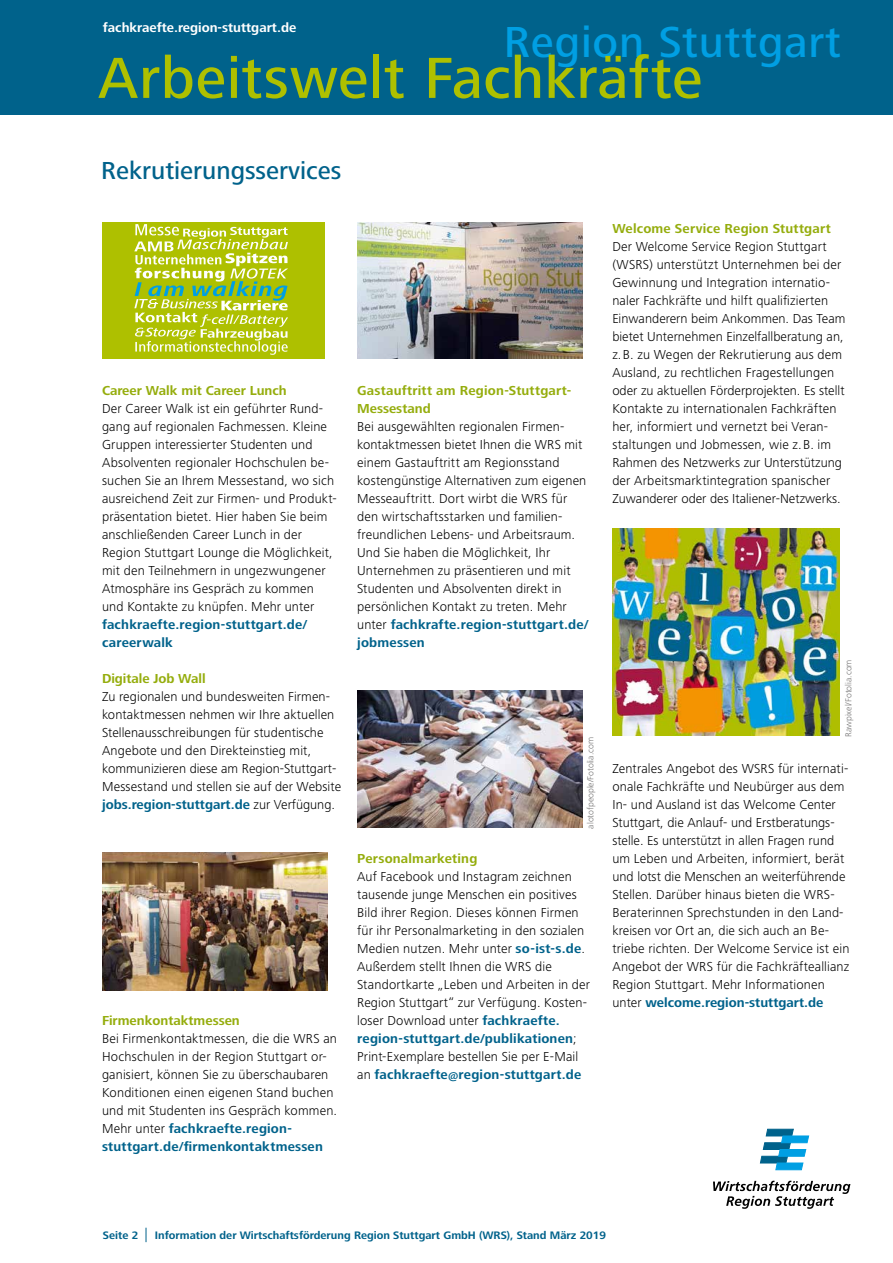
<style>
.page{position:relative;width:893px;height:1263px;background:#fff}
.page>*{position:absolute;margin:0;border:0;box-sizing:border-box;transform-origin:0 0}
.t1{font:500 60px "Frutiger Next LT";letter-spacing:.01em;color:#aec000}
.t2{font:500 45px "Frutiger Next LT";letter-spacing:.02em;color:#009fe3}
.t3{font:500 25.5px "Frutiger Next LT";color:#00628b}
.t4{font:300 13.5px/18px "Frutiger Next LT";letter-spacing:.01em;color:#000}
.t5{font:700 13.5px/18px "Frutiger Next LT";letter-spacing:.005em;color:#95ad0d}
.t6{font:700 13.5px/18px "Frutiger Next LT";letter-spacing:.015em;color:#00628b}
.t7{font:700 13.5px "Frutiger Next LT";color:#fff}
.t8{font:700 11.25px "Frutiger Next LT";color:#00628b}
.t9{font:300 9px "Frutiger Next LT";color:#706f6f}
.s1{color:#00628b}
.s2{font-weight:700;color:#00628b}
</style>
<div class="page">
<div style="left:102px;top:223px;width:222px;height:136px;background:#aec000"></div>
<svg style="left:146px;top:1228px;width:1px;height:14px"></svg>
<div style="left:0;top:0;width:893px;height:115px;background:#00628b"></div>
<img style="left:102px;top:852px;width:225px;height:138px">
<img style="left:357px;top:691px;width:225px;height:136px">
<img style="left:357px;top:223px;width:226px;height:136px">
<svg style="left:760px;top:1129px;width:49px;height:41px"></svg>
<svg style="left:713px;top:1181px;width:137px;height:28px"></svg>
<img style="left:612px;top:529px;width:227px;height:207px">
<svg style="left:134px;top:224px;width:154px;height:131px"></svg>
<p class="t7" style="left:65px;top:20px;width:232px"><span class="s1">www.</span>fachkraefte.region-stuttgart.de</p>
<h1 class="t1" style="left:98px;top:45px;width:606px">Arbeitswelt Fachkräfte</h1>
<h2 class="t2" style="left:504px;top:17px;width:339px">Region Stuttgart</h2>
<h3 class="t3" style="left:101px;top:156px;width:242px">Rekrutierungsservices</h3>
<p class="t5" style="left:102px;top:381px;width:186px">Career Walk mit Career Lunch</p>
<p class="t4" style="left:102px;top:400px;width:236px">Der Career Walk ist ein geführter Rund&shy;gang auf regionalen Fachmessen. Kleine Gruppen interessierter Studenten und Absolventen regionaler Hochschulen be&shy;suchen Sie an Ihrem Messestand, wo sich ausreichend Zeit zur Firmen- und Produkt&shy;präsentation bietet. Hier haben Sie beim anschließenden Career Lunch in der Region Stuttgart Lounge die Möglichkeit, mit den Teilnehmern in ungezwungener Atmosphäre ins Gespräch zu kommen und Kontakte zu knüpfen. Mehr unter</p>
<p class="t6" style="left:102px;top:615px;width:207px">fachkraefte.region-stuttgart.de/ careerwalk</p>
<p class="t5" style="left:102px;top:669px;width:105px">Digitale Job Wall</p>
<p class="t4" style="left:102px;top:687px;width:241px">Zu regionalen und bundesweiten Firmen&shy;kontaktmessen nehmen wir Ihre aktuellen Stellenausschreibungen für studentische Angebote und den Direkteinstieg mit, kommunizieren diese am Region-Stuttgart-Messestand und stellen sie auf der Website <span class="s2">jobs.region-stuttgart.de</span> zur Verfügung.</p>
<p class="t5" style="left:102px;top:1011px;width:139px">Firmenkontaktmessen</p>
<p class="t4" style="left:102px;top:1029px;width:237px">Bei Firmenkontaktmessen, die die WRS an Hochschulen in der Region Stuttgart or&shy;ganisiert, können Sie zu überschaubaren Konditionen einen eigenen Stand buchen und mit Studenten ins Gespräch kommen.<br>Mehr unter <span class="s2">fachkraefte.region&shy;stuttgart.de/firmenkontaktmessen</span></p>
<p class="t5" style="left:357px;top:381px;width:216px">Gastauftritt am Region-Stuttgart-<br>Messestand</p>
<p class="t4" style="left:357px;top:418px;width:233px">Bei ausgewählten regionalen Firmen&shy;kontaktmessen bietet Ihnen die WRS mit einem Gastauftritt am Regionsstand kostengünstige Alternativen zum eigenen Messeauftritt. Dort wirbt die WRS für den wirtschaftsstarken und familien&shy;freundlichen Lebens- und Arbeitsraum.<br>Und Sie haben die Möglichkeit, Ihr Unternehmen zu präsentieren und mit Studenten und Absolventen direkt in persönlichen Kontakt zu treten. Mehr unter <span class="s2">fachkrafte.region-stuttgart.de/ jobmessen</span></p>
<p class="t9" style="left:585px;top:828px;width:93px;rotate:-90deg">alotofpeople/Fotolia.com</p>
<p class="t5" style="left:357px;top:849px;width:122px">Personalmarketing</p>
<p class="t4" style="left:357px;top:867px;width:234px">Auf Facebook und Instagram zeichnen tausende junge Menschen ein positives Bild ihrer Region. Dieses können Firmen für ihr Personalmarketing in den sozialen Medien nutzen. Mehr unter <span class="s2">so-ist-s.de</span>.<br>Außerdem stellt Ihnen die WRS die Standortkarte „Leben und Arbeiten in der Region Stuttgart“ zur Verfügung. Kosten&shy;loser Download unter <span class="s2">fachkraefte. region-stuttgart.de/publikationen</span>; Print-Exemplare bestellen Sie per E-Mail an <span class="s2">fachkraefte@region-stuttgart.de</span></p>
<p class="t5" style="left:612px;top:219px;width:220px">Welcome Service Region Stuttgart</p>
<p class="t4" style="left:612px;top:237px;width:235px">Der Welcome Service Region Stuttgart (WSRS) unterstützt Unternehmen bei der Gewinnung und Integration internatio&shy;naler Fachkräfte und hilft qualifizierten Einwanderern beim Ankommen. Das Team bietet Unternehmen Einzelfallberatung an, z.B. zu Wegen der Rekrutierung aus dem Ausland, zu rechtlichen Fragestellungen oder zu aktuellen Förderprojekten. Es stellt Kontakte zu internationalen Fachkräften her, informiert und vernetzt bei Veran&shy;staltungen und Jobmessen, wie z.B. im Rahmen des Netzwerks zur Unterstützung der Arbeitsmarktintegration spanischer Zuwanderer oder des Italiener-Netzwerks.</p>
<p class="t9" style="left:843px;top:737px;width:79px;rotate:-90deg">Rawpixel/Fotolia.com</p>
<p class="t4" style="left:612px;top:759px;width:239px">Zentrales Angebot des WSRS für internati&shy;onale Fachkräfte und Neubürger aus dem In- und Ausland ist das Welcome Center Stuttgart, die Anlauf- und Erstberatungs&shy;stelle. Es unterstützt in allen Fragen rund um Leben und Arbeiten, informiert, berät und lotst die Menschen an weiterführende Stellen. Darüber hinaus bieten die WRS-Beraterinnen Sprechstunden in den Land&shy;kreisen vor Ort an, die sich auch an Be&shy;triebe richten. Der Welcome Service ist ein Angebot der WRS für die Fachkräfteallianz Region Stuttgart. Mehr Informationen unter <span class="s2">welcome.region-stuttgart.de</span></p>
<p class="t8" style="left:103px;top:1229px;width:37px">Seite 2</p>
<p class="t8" style="left:155px;top:1229px;width:453px">Information der Wirtschaftsförderung Region Stuttgart GmbH (WRS), Stand März 2019</p>
</div>
